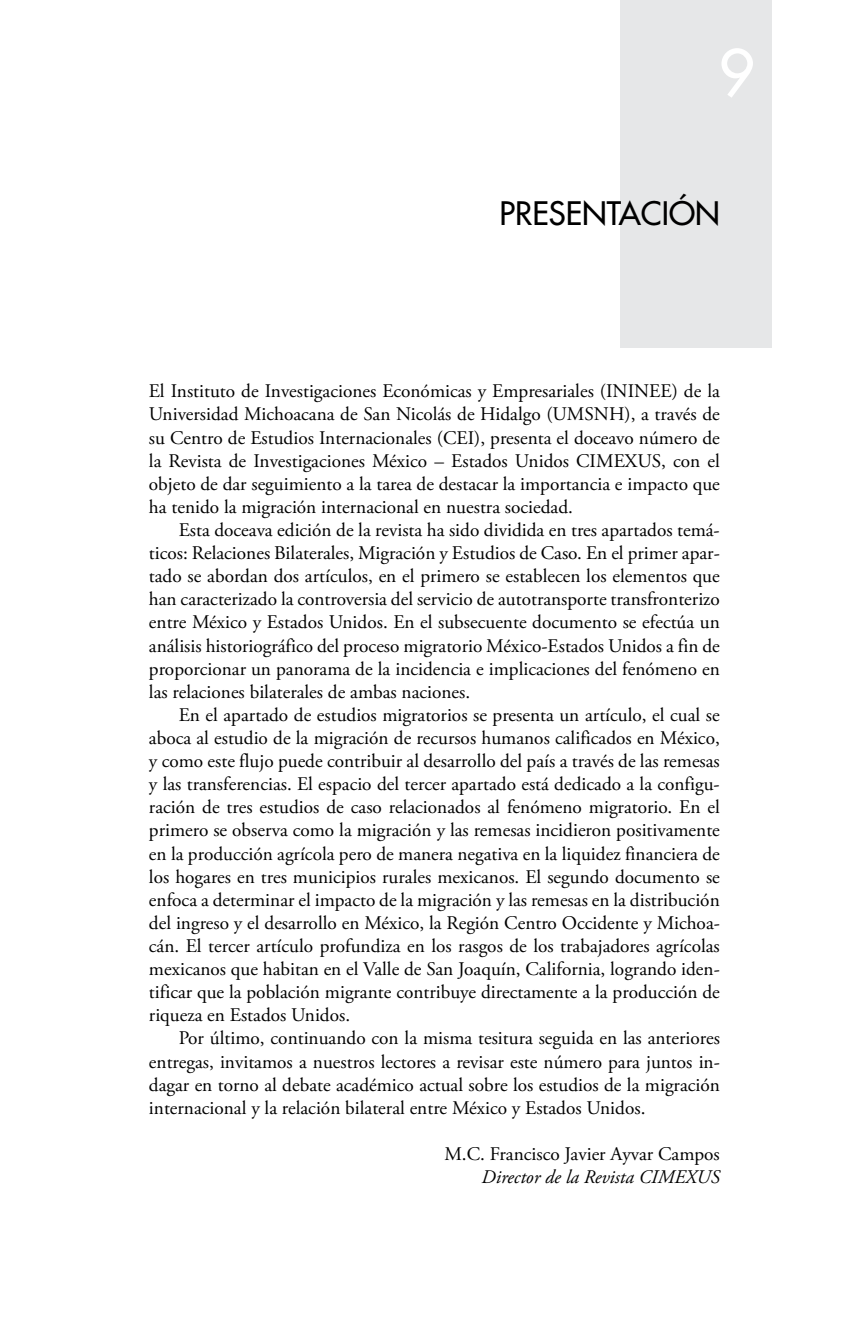
<style>
.page{position:relative;width:844px;height:1340px;background:#fff}
.page>*{position:absolute;margin:0;border:0;box-sizing:border-box;transform-origin:0 0}
.t1{font:500 63px "Futura Std";color:#fff}
.t2{font:500 31.5px "Futura Std";color:#000}
.t3{font:19.25px/23.1px "Adobe Garamond Pro";color:#000;text-align:justify}
.t4{font:italic 19.25px "Adobe Garamond Pro";color:#000}
</style>
<div class="page">
<div style="left:620px;top:0;width:151px;height:347px;background:#e6e7e8"></div>
<h1 class="t1" style="left:718px;top:34px;width:38px">9</h1>
<h2 class="t2" style="left:499px;top:193px;width:222px">PRESENTACIÓN</h2>
<p class="t3" style="left:149px;top:380px;width:572px">El Instituto de Investigaciones Económicas y Empresariales (ININEE) de la Universidad Michoacana de San Nicolás de Hidalgo (UMSNH), a través de su Centro de Estudios Internacionales (CEI), presenta el doceavo número de la Revista de Investigaciones México – Estados Unidos CIMEXUS, con el objeto de dar seguimiento a la tarea de destacar la importancia e impacto que ha tenido la migración internacional en nuestra sociedad.</p>
<p class="t3" style="left:149px;top:519px;width:572px;text-indent:30px">Esta doceava edición de la revista ha sido dividida en tres apartados temá&shy;ticos: Relaciones Bilaterales, Migración y Estudios de Caso. En el primer apar&shy;tado se abordan dos artículos, en el primero se establecen los elementos que han caracterizado la controversia del servicio de autotransporte transfronterizo entre México y Estados Unidos. En el subsecuente documento se efectúa un análisis historiográfico del proceso migratorio México-Estados Unidos a fin de proporcionar un panorama de la incidencia e implicaciones del fenómeno en las relaciones bilaterales de ambas naciones.</p>
<p class="t3" style="left:149px;top:704px;width:572px;text-indent:30px">En el apartado de estudios migratorios se presenta un artículo, el cual se aboca al estudio de la migración de recursos humanos calificados en México, y como este flujo puede contribuir al desarrollo del país a través de las remesas y las transferencias. El espacio del tercer apartado está dedicado a la configu&shy;ración de tres estudios de caso relacionados al fenómeno migratorio. En el primero se observa como la migración y las remesas incidieron positivamente en la producción agrícola pero de manera negativa en la liquidez financiera de los hogares en tres municipios rurales mexicanos. El segundo documento se enfoca a determinar el impacto de la migración y las remesas en la distribución del ingreso y el desarrollo en México, la Región Centro Occidente y Michoa&shy;cán. El tercer artículo profundiza en los rasgos de los trabajadores agrícolas mexicanos que habitan en el Valle de San Joaquín, California, logrando iden&shy;tificar que la población migrante contribuye directamente a la producción de riqueza en Estados Unidos.</p>
<p class="t3" style="left:149px;top:1027px;width:572px;text-indent:30px">Por último, continuando con la misma tesitura seguida en las anteriores entregas, invitamos a nuestros lectores a revisar este número para juntos in&shy;dagar en torno al debate académico actual sobre los estudios de la migración internacional y la relación bilateral entre México y Estados Unidos.</p>
<p class="t3" style="left:444px;top:1143px;width:277px">M.C. Francisco Javier Ayvar Campos</p>
<p class="t4" style="left:481px;top:1165px;width:240px">Director de la Revista CIMEXUS</p>
</div>
